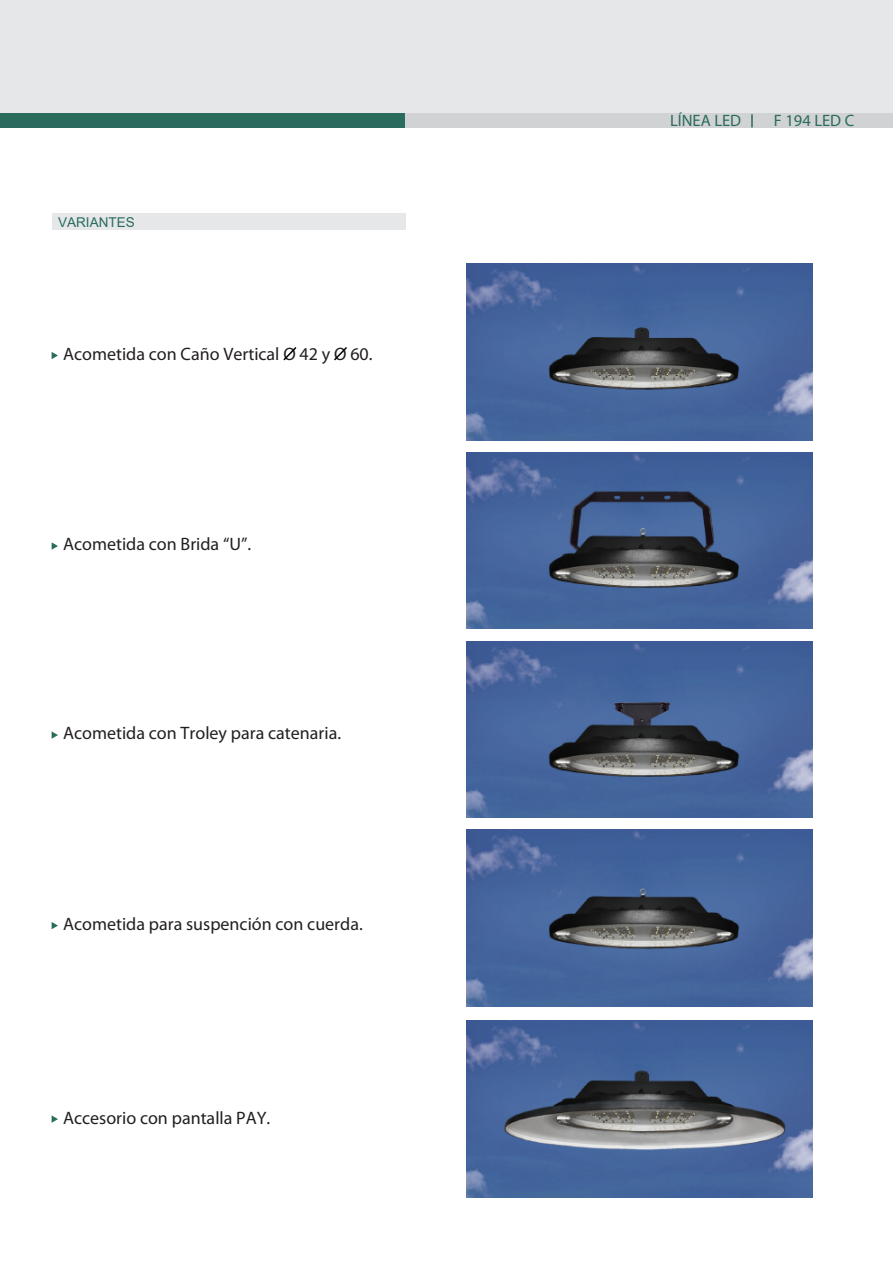
<style>
.page{position:relative;width:893px;height:1263px;background:#fff}
.page>*{position:absolute;margin:0;border:0;box-sizing:border-box;transform-origin:0 0}
.t1{font:18px "Myriad Pro";color:#231f20}
.t2{font:16.5px "Myriad Pro";color:#296b5d}
.t3{font:600 16.5px "Myriad Pro";color:#296b5d}
.t4{font:13.5px "Arial";color:#296b5d}
</style>
<div class="page">
<div style="left:0;top:0;width:893px;height:114px;background:#e6e7e9"></div>
<div style="left:0;top:114px;width:405px;height:14px;background:#296b5d"></div>
<div style="left:405px;top:114px;width:488px;height:14px;background:#d1d2d4"></div>
<svg style="left:751px;top:114px;width:2px;height:13px"></svg>
<div style="left:52px;top:214px;width:353px;height:16px;background:#e6e7e9"></div>
<svg style="left:52px;top:352px;width:6px;height:7px"></svg>
<svg style="left:283px;top:347px;width:14px;height:14px"></svg>
<svg style="left:52px;top:542px;width:6px;height:8px"></svg>
<svg style="left:52px;top:731px;width:6px;height:8px"></svg>
<svg style="left:52px;top:922px;width:6px;height:7px"></svg>
<img style="left:466px;top:830px;width:347px;height:176px">
<img style="left:466px;top:641px;width:347px;height:177px">
<img style="left:466px;top:452px;width:347px;height:177px">
<img style="left:466px;top:264px;width:347px;height:176px">
<svg style="left:334px;top:347px;width:13px;height:14px"></svg>
<img style="left:466px;top:1021px;width:347px;height:176px">
<svg style="left:52px;top:1115px;width:6px;height:8px"></svg>
<p class="t4" style="left:58px;top:213px;width:78px">VARIANTES</p>
<p class="t1" style="left:63px;top:343px;width:311px">Acometida con Caño Vertical O 42 y O 60.</p>
<p class="t1" style="left:63px;top:533px;width:190px">Acometida con Brida “U”.</p>
<p class="t1" style="left:63px;top:722px;width:280px">Acometida con Troley para catenaria.</p>
<p class="t1" style="left:63px;top:913px;width:301px">Acometida para suspención con cuerda.</p>
<p class="t1" style="left:63px;top:1106px;width:209px">Accesorio con pantalla PAY.</p>
<p class="t2" style="left:670px;top:111px;width:73px">LÍNEA LED</p>
<p class="t3" style="left:774px;top:111px;width:82px">F 194 LED C</p>
</div>
